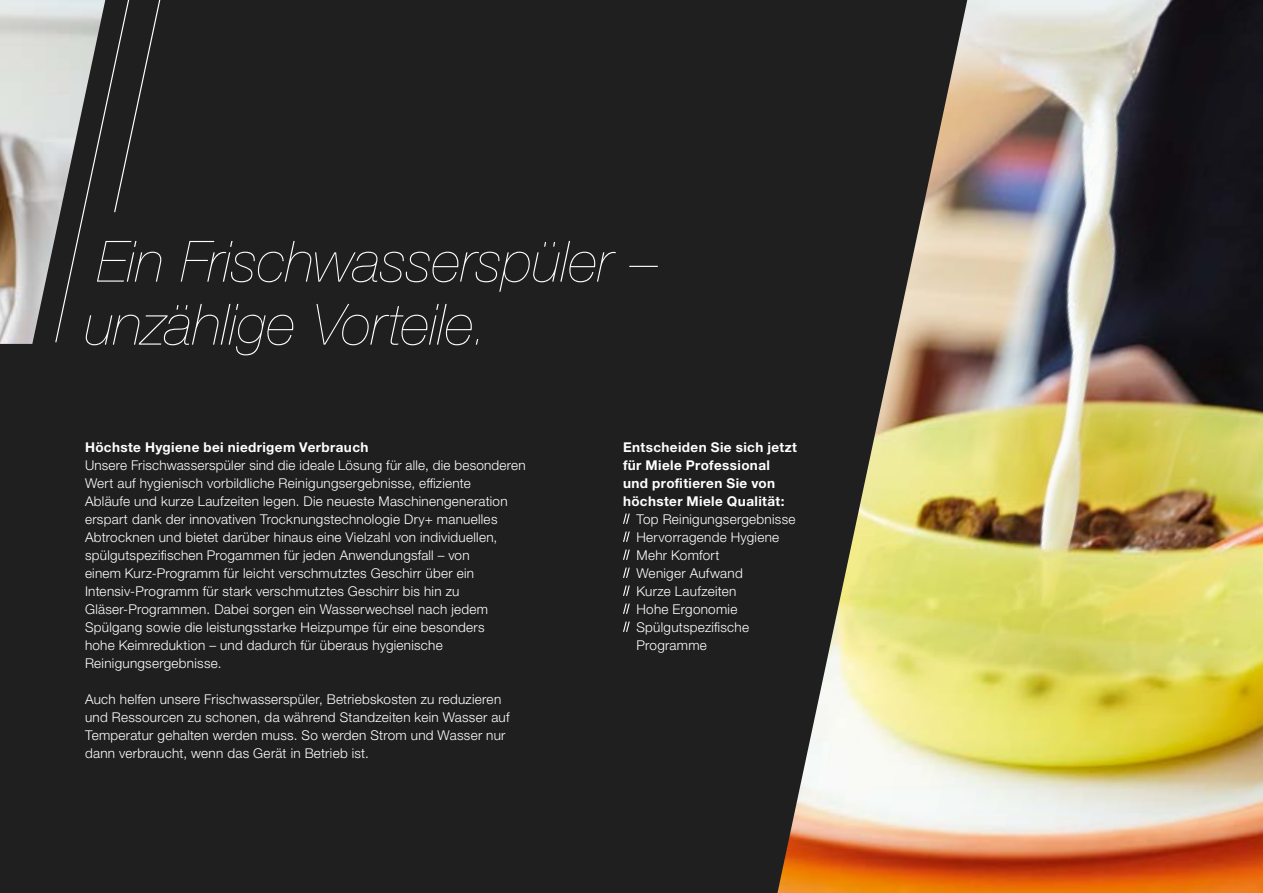
<style>
.page{position:relative;width:1263px;height:893px;background:#201f20}
.page>*{position:absolute;margin:0;border:0;box-sizing:border-box;transform-origin:0 0}
.t1{font:italic 200 57px/63px "Helvetica Neue LTW1 G";letter-spacing:.005em;color:#fff}
.t2{font:300 13.5px/18px "Helvetica Neue LTW1 G";letter-spacing:.02em;color:#fff}
.t3{font:700 13.5px/18px "Helvetica Neue LTW1 G";letter-spacing:.03em;color:#fff}
</style>
<div class="page">
<img style="left:777px;top:0;width:486px;height:893px">
<svg style="left:105px;top:0;width:56px;height:213px"></svg>
<img style="left:0;top:0;width:105px;height:344px">
<svg style="left:623px;top:513px;width:7px;height:119px"></svg>
<h1 class="t1" style="left:85px;top:230px;width:575px">Ein Frischwasserspüler – unzählige Vorteile.</h1>
<p class="t3" style="left:85px;top:438px;width:285px">Höchste Hygiene bei niedrigem Verbrauch</p>
<p class="t2" style="left:85px;top:456px;width:442px">Unsere Frischwasserspüler sind die ideale Lösung für alle, die besonderen Wert auf hygienisch vorbildliche Reinigungsergebnisse, effiziente<br>Abläufe und kurze Laufzeiten legen. Die neueste Maschinengeneration erspart dank der innovativen Trocknungstechnologie Dry+ manuelles Abtrocknen und bietet darüber hinaus eine Vielzahl von individuellen, spülgutspezifischen Progammen für jeden Anwendungsfall – von<br>einem Kurz-Programm für leicht verschmutztes Geschirr über ein Intensiv-Programm für stark verschmutztes Geschirr bis hin zu Gläser-Programmen. Dabei sorgen ein Wasserwechsel nach jedem Spülgang sowie die leistungsstarke Heizpumpe für eine besonders<br>hohe Keimreduktion – und dadurch für überaus hygienische Reinigungsergebnisse.</p>
<p class="t2" style="left:85px;top:690px;width:426px">Auch helfen unsere Frischwasserspüler, Betriebskosten zu reduzieren und Ressourcen zu schonen, da während Standzeiten kein Wasser auf Temperatur gehalten werden muss. So werden Strom und Wasser nur dann verbraucht, wenn das Gerät in Betrieb ist.</p>
<p class="t3" style="left:623px;top:438px;width:176px">Entscheiden Sie sich jetzt für Miele Professional und profitieren Sie von höchster Miele Qualität:</p>
<p class="t2" style="left:636px;top:510px;width:160px">Top Reinigungsergebnisse<br>Hervorragende Hygiene<br>Mehr Komfort<br>Weniger Aufwand<br>Kurze Laufzeiten<br>Hohe Ergonomie<br>Spülgutspezifische<br>Programme</p>
</div>
